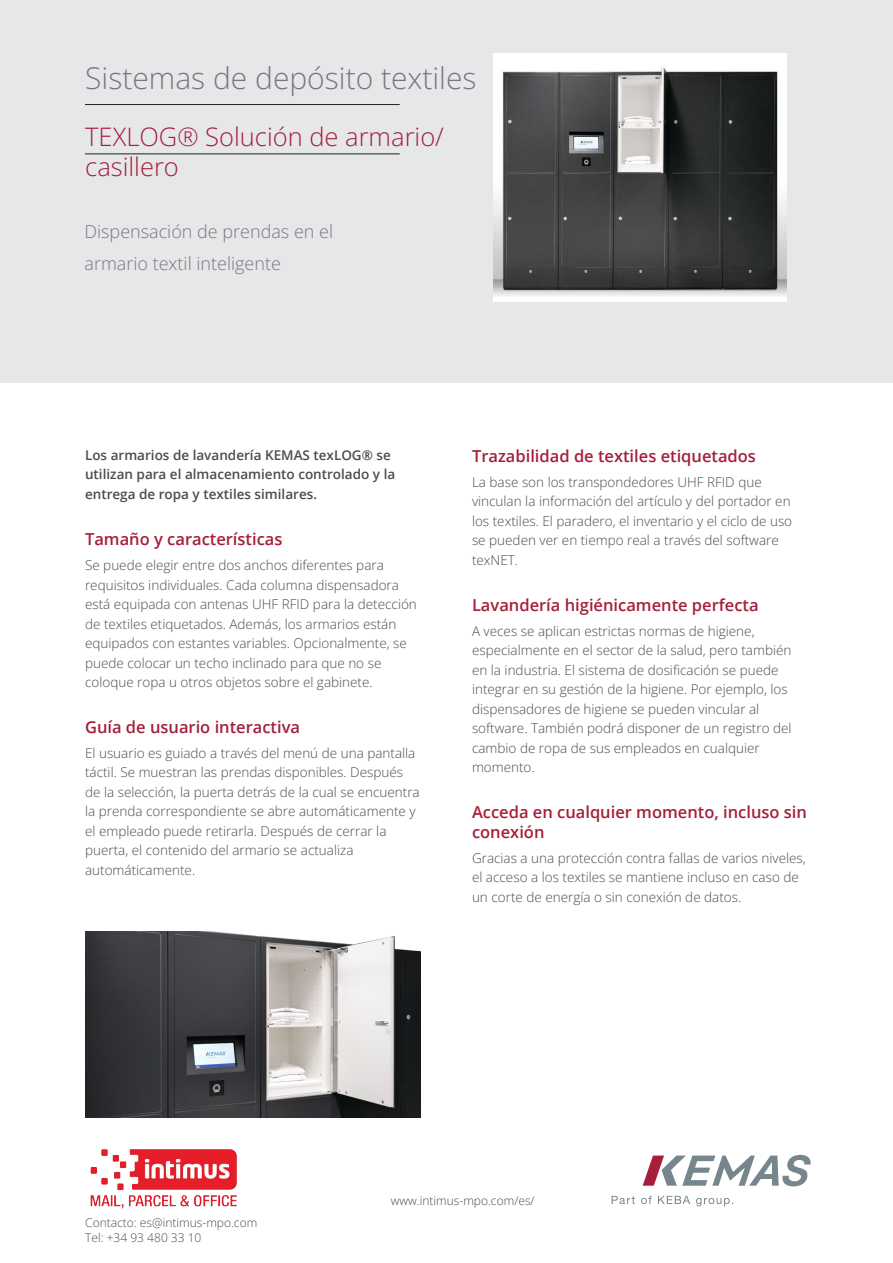
<style>
.page{position:relative;width:893px;height:1263px;background:#fff}
.page>*{position:absolute;margin:0;border:0;box-sizing:border-box;transform-origin:0 0}
.Überschrift_h2{font:300 30px "Open Sans";color:#76787b}
.Überschrift_h2-2{font:300 25.5px/30.6px "Open Sans";color:#a61e3a}
.Überschrift_h2-3{font:300 18px/31.5px "Open Sans";color:#76787b}
.t1{font:600 16.5px/19.8px "Open Sans";color:#a61e3a}
.t2{font:300 13.5px/19.5px "Open Sans";color:#4b4c4d}
.t3{font:600 13.5px/19.5px "Open Sans";color:#4b4c4d}
.t4{font:300 12px/14.4px "Open Sans";color:#4b4c4d}
</style>
<div class="page">
<div style="left:0;top:0;width:893px;height:383px;background:#e6e7e9"></div>
<img style="left:85px;top:932px;width:336px;height:186px">
<img style="left:493px;top:53px;width:294px;height:249px">
<hr style="left:85px;top:104px;width:315px;height:1px;background:#231f20">
<hr style="left:85px;top:153px;width:315px;height:1px;background:#231f20">
<svg style="left:612px;top:1196px;width:121px;height:10px"></svg>
<svg style="left:643px;top:1155px;width:168px;height:31px"></svg>
<img style="left:90px;top:1149px;width:147px;height:60px">
<p class="Überschrift_h2" style="left:85px;top:57px;width:393px">Sistemas de depósito textiles</p>
<p class="Überschrift_h2-2" style="left:85px;top:120px;width:360px">TEXLOG® Solución de armario/ casillero</p>
<p class="Überschrift_h2-3" style="left:84px;top:215px;width:250px">Dispensación de prendas en el armario textil inteligente</p>
<p class="t3" style="left:85px;top:445px;width:312px">Los armarios de lavandería KEMAS texLOG® se utilizan para el almacenamiento controlado y la entrega de ropa y textiles similares.</p>
<p class="t1" style="left:85px;top:529px;width:199px">Tamaño y características</p>
<p class="t2" style="left:85px;top:555px;width:333px">Se puede elegir entre dos anchos diferentes para requisitos individuales. Cada columna dispensadora está equipada con antenas UHF RFID para la detección de textiles etiquetados. Además, los armarios están equipados con estantes variables. Opcionalmente, se puede colocar un techo inclinado para que no se coloque ropa u otros objetos sobre el gabinete.</p>
<p class="t1" style="left:85px;top:717px;width:217px">Guía de usuario interactiva</p>
<p class="t2" style="left:85px;top:743px;width:336px">El usuario es guiado a través del menú de una pantalla táctil. Se muestran las prendas disponibles. Después de la selección, la puerta detrás de la cual se encuentra la prenda correspondiente se abre automáticamente y el empleado puede retirarla. Después de cerrar la puerta, el contenido del armario se actualiza automáticamente.</p>
<p class="t1" style="left:472px;top:446px;width:285px">Trazabilidad de textiles etiquetados</p>
<p class="t2" style="left:472px;top:472px;width:322px">La base son los transpondedores UHF RFID que vinculan la información del artículo y del portador en los textiles. El paradero, el inventario y el ciclo de uso se pueden ver en tiempo real a través del software texNET.</p>
<p class="t1" style="left:472px;top:594px;width:288px">Lavandería higiénicamente perfecta</p>
<p class="t2" style="left:472px;top:621px;width:321px">A veces se aplican estrictas normas de higiene, especialmente en el sector de la salud, pero también en la industria. El sistema de dosificación se puede integrar en su gestión de la higiene. Por ejemplo, los dispensadores de higiene se pueden vincular al software. También podrá disponer de un registro del cambio de ropa de sus empleados en cualquier momento.</p>
<p class="t1" style="left:472px;top:801px;width:336px">Acceda en cualquier momento, incluso sin conexión</p>
<p class="t2" style="left:472px;top:847px;width:335px">Gracias a una protección contra fallas de varios niveles, el acceso a los textiles se mantiene incluso en caso de un corte de energía o sin conexión de datos.</p>
<p class="t4" style="left:85px;top:1215px;width:174px">Contacto: es@intimus-mpo.com<br>Tel: +34 93 480 33 10</p>
<p class="t4" style="left:391px;top:1193px;width:145px">www.intimus-mpo.com/es/</p>
</div>
